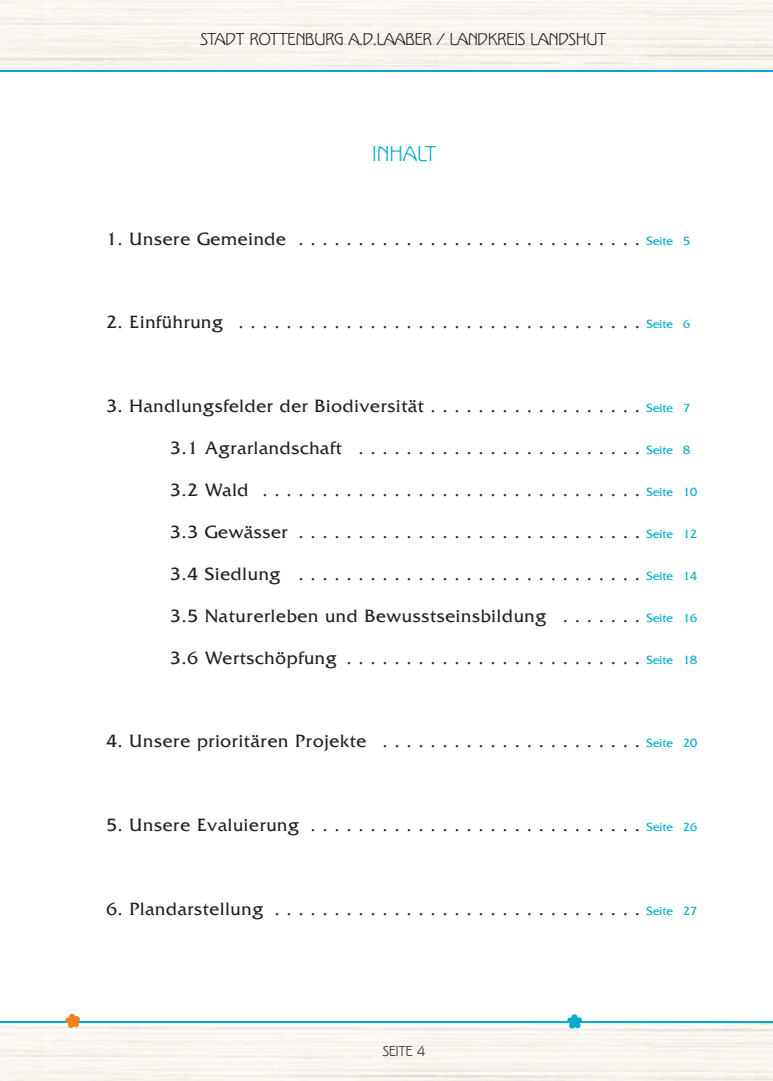
<style>
.page{position:relative;width:773px;height:1081px;background:#fff}
.page>*{position:absolute;margin:0;border:0;box-sizing:border-box;transform-origin:0 0}
.t1{font:18.75px "Friz Quadrata";letter-spacing:.04em;color:#231f20}
.t2{font:18.75px "Kolo LP";letter-spacing:.04em;color:#00abcd}
.t3{font:15px "Kolo LP";color:#231f20}
.t4{font:12.5px "Kolo LP";color:#231f20}
.s1{font-size:12.5px;color:#00abcd}
</style>
<div class="page">
<img style="left:0;top:0;width:772px;height:72px">
<img style="left:0;top:1022px;width:772px;height:59px">
<hr style="left:0;top:70px;width:772px;height:1px;background:#00abcd">
<hr style="left:0;top:1021px;width:772px;height:1px;background:#00abcd">
<svg style="left:65px;top:1013px;width:15px;height:15px"></svg>
<svg style="left:567px;top:1014px;width:15px;height:15px"></svg>
<p class="t3" style="left:200px;top:29px;width:407px">STADT ROTTENBURG A.D.LAABER / LANDKREIS LANDSHUT</p>
<p class="t2" style="left:372px;top:141px;width:65px">INHALT</p>
<p class="t1" style="left:106px;top:228px;width:585px">1. Unsere Gemeinde ............................. <span class="s1">Seite 5</span></p>
<p class="t1" style="left:106px;top:312px;width:585px">2. Einführung .................................. <span class="s1">Seite 6</span></p>
<p class="t1" style="left:106px;top:396px;width:585px">3. Handlungsfelder der Biodiversität . . . . . . . . . . . . . . . . . . <span class="s1">Seite 7</span></p>
<p class="t1" style="left:170px;top:437px;width:521px">3.1 Agrarlandschaft ........................ <span class="s1">Seite 8</span></p>
<p class="t1" style="left:170px;top:479px;width:528px">3.2 Wald ................................ <span class="s1">Seite 10</span></p>
<p class="t1" style="left:170px;top:521px;width:528px">3.3 Gewässer ............................. <span class="s1">Seite 12</span></p>
<p class="t1" style="left:170px;top:563px;width:528px">3.4 Siedlung ............................. <span class="s1">Seite 14</span></p>
<p class="t1" style="left:170px;top:605px;width:528px">3.5 Naturerleben und Bewusstseinsbildung . . . . . . . <span class="s1">Seite 16</span></p>
<p class="t1" style="left:170px;top:647px;width:528px">3.6 Wertschöpfung ......................... <span class="s1">Seite 18</span></p>
<p class="t1" style="left:106px;top:731px;width:592px">4. Unsere prioritären Projekte . . . . . . . . . . . . . . . . . . . . . . <span class="s1">Seite 20</span></p>
<p class="t1" style="left:106px;top:814px;width:592px">5. Unsere Evaluierung ............................ <span class="s1">Seite 26</span></p>
<p class="t1" style="left:106px;top:898px;width:592px">6. Plandarstellung ............................... <span class="s1">Seite 27</span></p>
<p class="t4" style="left:383px;top:1043px;width:44px">SEITE 4</p>
</div>
